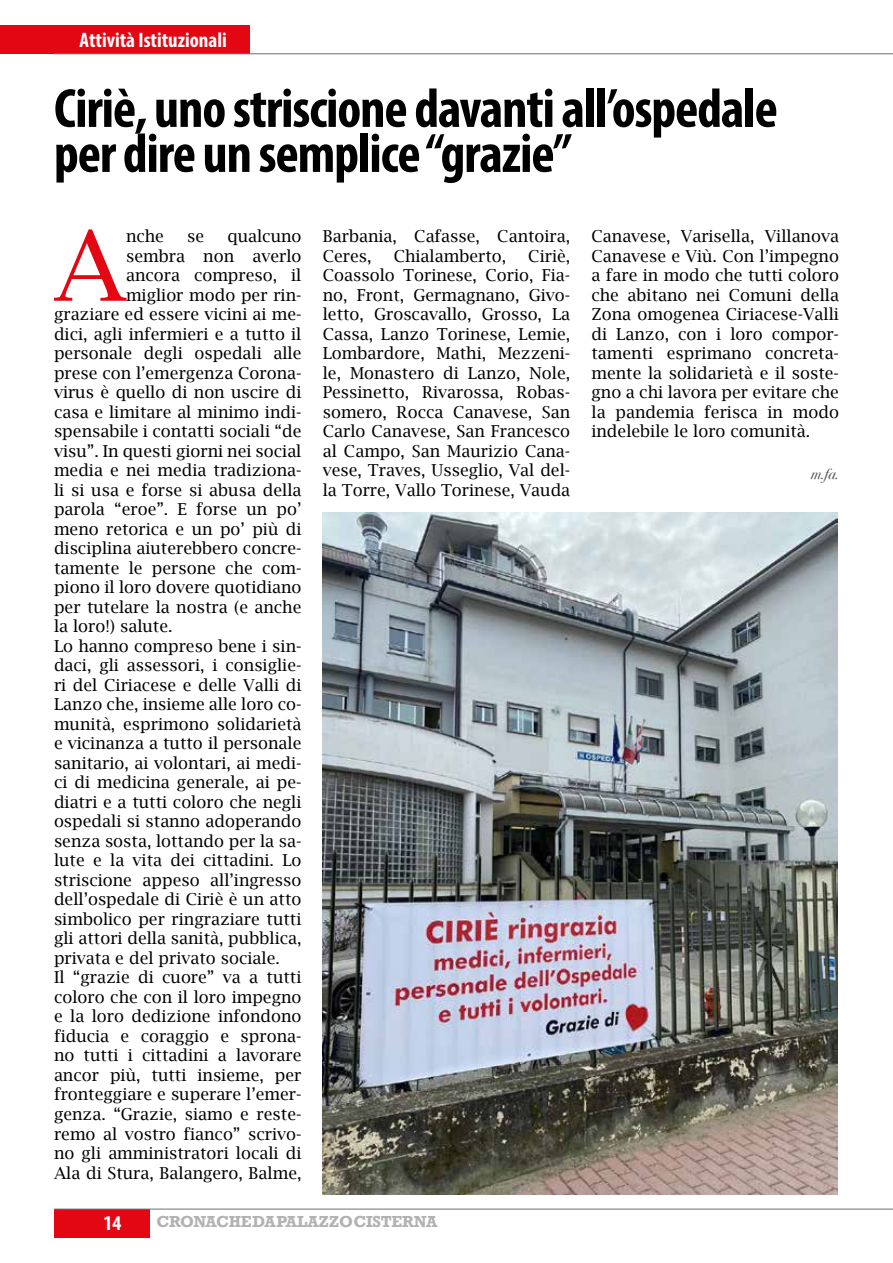
<style>
.page{position:relative;width:893px;height:1263px;background:#fff}
.page>*{position:absolute;margin:0;border:0;box-sizing:border-box;transform-origin:0 0}
.t1{font:97.5px "Lucida Bright";color:#e30613}
.t2{font:700 condensed 55.5px/45px "Myriad Pro";letter-spacing:-.02em;color:#000}
.t3{font:700 condensed 21px "Myriad Pro";color:#fff}
.t4{font:16.5px/19.5px "Lucida Bright";color:#000;text-align:justify}
.t5{font:700 15px "Rockwell";letter-spacing:-.01em;color:#b3b2b2}
.t6{font:italic 15px "Bodoni Svty Two ITCTT";color:#575756}
</style>
<div class="page">
<div style="left:0;top:25px;width:250px;height:29px;background:#e30613"></div>
<hr style="left:54px;top:54px;width:839px;height:1px;background:#706f6f">
<div style="left:54px;top:1209px;width:96px;height:28px;background:#e30613"></div>
<hr style="left:54px;top:1209px;width:839px;height:1px;background:#706f6f">
<img style="left:323px;top:512px;width:514px;height:683px">
<p class="t3" style="left:80px;top:27px;width:149px">Attività Istituzionali</p>
<h2 class="t2" style="left:54px;top:85px;width:725px">Ciriè, uno striscione davanti all’ospedale per dire un semplice “grazie”</h2>
<h1 class="t1" style="left:54px;top:210px;width:74px">A</h1>
<p class="t4" style="left:126px;top:227px;width:39px">nche</p>
<p class="t4" style="left:187px;top:227px;width:19px">se</p>
<p class="t4" style="left:228px;top:227px;width:75px">qualcuno</p>
<p class="t4" style="left:126px;top:246px;width:177px">sembra non averlo</p>
<p class="t4" style="left:126px;top:266px;width:177px">ancora compreso, il</p>
<p class="t4" style="left:126px;top:285px;width:177px">miglior modo per rin-</p>
<p class="t4" style="left:54px;top:305px;width:249px">graziare ed essere vicini ai me-</p>
<p class="t4" style="left:54px;top:324px;width:249px">dici, agli infermieri e a tutto il</p>
<p class="t4" style="left:54px;top:344px;width:249px">personale degli ospedali alle</p>
<p class="t4" style="left:54px;top:363px;width:249px">prese con l’emergenza Corona-</p>
<p class="t4" style="left:54px;top:383px;width:249px">virus è quello di non uscire di</p>
<p class="t4" style="left:54px;top:402px;width:249px">casa e limitare al minimo indi-</p>
<p class="t4" style="left:54px;top:422px;width:249px">spensabile i contatti sociali “de</p>
<p class="t4" style="left:54px;top:441px;width:249px">visu”. In questi giorni nei social</p>
<p class="t4" style="left:54px;top:461px;width:249px">media e nei media tradiziona-</p>
<p class="t4" style="left:54px;top:480px;width:249px">li si usa e forse si abusa della</p>
<p class="t4" style="left:54px;top:500px;width:249px">parola “eroe”. E forse un po’</p>
<p class="t4" style="left:54px;top:519px;width:249px">meno retorica e un po’ più di</p>
<p class="t4" style="left:54px;top:539px;width:249px">disciplina aiuterebbero concre-</p>
<p class="t4" style="left:54px;top:558px;width:249px">tamente le persone che com-</p>
<p class="t4" style="left:54px;top:578px;width:249px">piono il loro dovere quotidiano</p>
<p class="t4" style="left:54px;top:597px;width:249px">per tutelare la nostra (e anche</p>
<p class="t4" style="left:54px;top:617px;width:120px">la loro!) salute.</p>
<p class="t4" style="left:54px;top:636px;width:249px">Lo hanno compreso bene i sin-</p>
<p class="t4" style="left:54px;top:656px;width:249px">daci, gli assessori, i consiglie-</p>
<p class="t4" style="left:54px;top:675px;width:249px">ri del Ciriacese e delle Valli di</p>
<p class="t4" style="left:54px;top:695px;width:249px">Lanzo che, insieme alle loro co-</p>
<p class="t4" style="left:54px;top:714px;width:249px">munità, esprimono solidarietà</p>
<p class="t4" style="left:54px;top:734px;width:249px">e vicinanza a tutto il personale</p>
<p class="t4" style="left:54px;top:753px;width:249px">sanitario, ai volontari, ai medi-</p>
<p class="t4" style="left:54px;top:773px;width:249px">ci di medicina generale, ai pe-</p>
<p class="t4" style="left:54px;top:792px;width:249px">diatri e a tutti coloro che negli</p>
<p class="t4" style="left:54px;top:812px;width:249px">ospedali si stanno adoperando</p>
<p class="t4" style="left:54px;top:831px;width:249px">senza sosta, lottando per la sa-</p>
<p class="t4" style="left:54px;top:851px;width:249px">lute e la vita dei cittadini. Lo</p>
<p class="t4" style="left:54px;top:870px;width:249px">striscione appeso all’ingresso</p>
<p class="t4" style="left:54px;top:890px;width:249px">dell’ospedale di Ciriè è un atto</p>
<p class="t4" style="left:54px;top:909px;width:249px">simbolico per ringraziare tutti</p>
<p class="t4" style="left:54px;top:929px;width:249px">gli attori della sanità, pubblica,</p>
<p class="t4" style="left:54px;top:948px;width:227px">privata e del privato sociale.</p>
<p class="t4" style="left:54px;top:968px;width:249px">Il “grazie di cuore” va a tutti</p>
<p class="t4" style="left:54px;top:987px;width:249px">coloro che con il loro impegno</p>
<p class="t4" style="left:54px;top:1007px;width:249px">e la loro dedizione infondono</p>
<p class="t4" style="left:54px;top:1026px;width:249px">fiducia e coraggio e sprona-</p>
<p class="t4" style="left:54px;top:1046px;width:249px">no tutti i cittadini a lavorare</p>
<p class="t4" style="left:54px;top:1065px;width:249px">ancor più, tutti insieme, per</p>
<p class="t4" style="left:54px;top:1085px;width:249px">fronteggiare e superare l’emer-</p>
<p class="t4" style="left:54px;top:1104px;width:249px">genza. “Grazie, siamo e reste-</p>
<p class="t4" style="left:54px;top:1124px;width:249px">remo al vostro fianco” scrivo-</p>
<p class="t4" style="left:54px;top:1143px;width:249px">no gli amministratori locali di</p>
<p class="t4" style="left:54px;top:1163px;width:249px">Ala di Stura, Balangero, Balme,</p>
<p class="t4" style="left:323px;top:227px;width:249px">Barbania, Cafasse, Cantoira,<br>Ceres,</p>
<p class="t4" style="left:323px;top:246px;width:249px;text-indent:205px">Ciriè, Coassolo Torinese, Corio, Fia&shy;no, Front, Germagnano, Givo&shy;letto, Groscavallo, Grosso, La Cassa, Lanzo Torinese, Lemie, Lombardore, Mathi, Mezzeni&shy;le, Monastero di Lanzo, Nole, Pessinetto, Rivarossa, Robas&shy;somero, Rocca Canavese, San Carlo Canavese, San Francesco al Campo, San Maurizio Cana&shy;vese, Traves, Usseglio, Val del&shy;la Torre, Vallo Torinese, Vauda</p>
<p class="t4" style="left:394px;top:246px;width:114px">Chialamberto,</p>
<p class="t3" style="left:104px;top:1210px;width:19px">14</p>
<p class="t5" style="left:156px;top:1212px;width:282px">CRONACHE DA PALAZZO CISTERNA</p>
<p class="t4" style="left:591px;top:227px;width:249px">Canavese, Varisella, Villanova Canavese e Viù. Con l’impegno a fare in modo che tutti coloro che abitano nei Comuni della Zona omogenea Ciriacese-Valli di Lanzo, con i loro compor&shy;tamenti esprimano concreta&shy;mente la solidarietà e il soste&shy;gno a chi lavora per evitare che la pandemia ferisca in modo indelebile le loro comunità.</p>
<p class="t6" style="left:811px;top:461px;width:30px">m.fa.</p>
</div>
